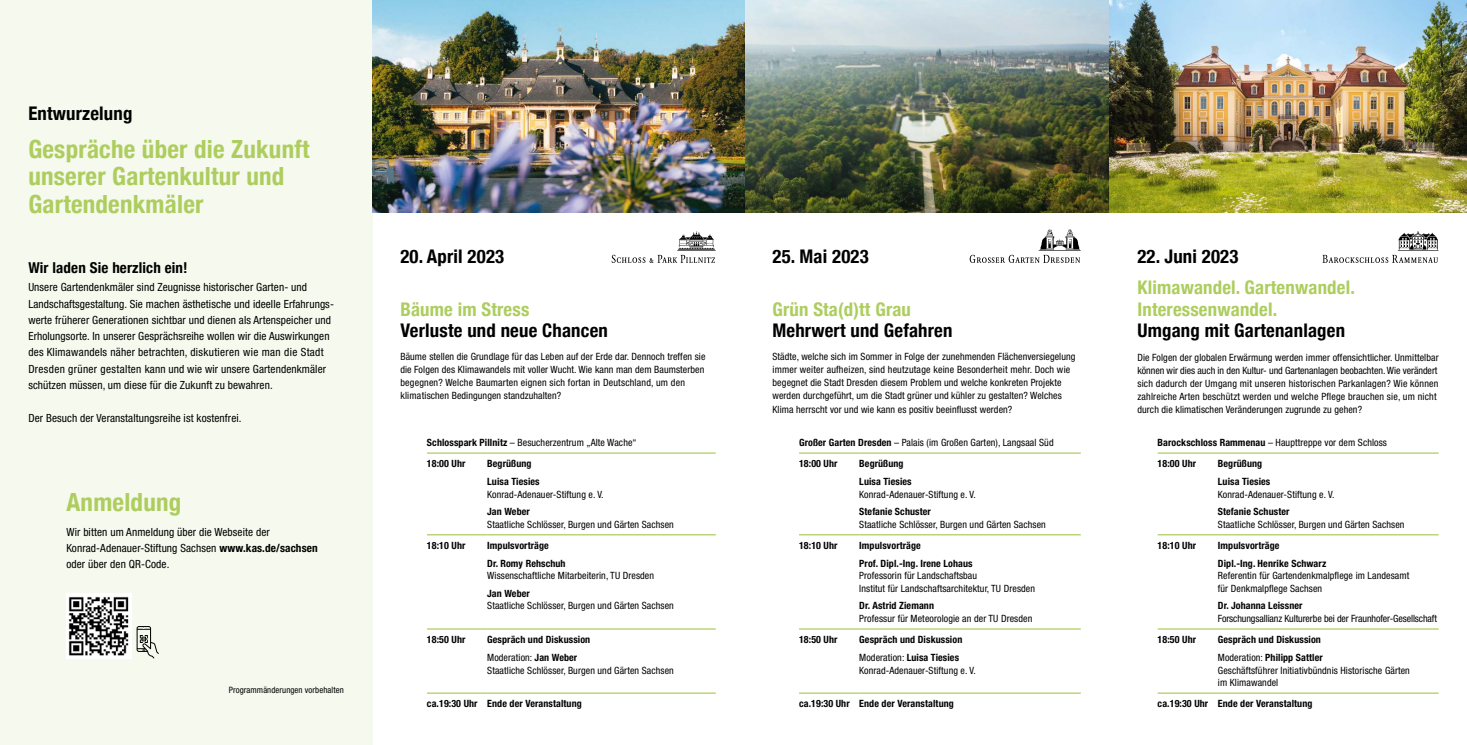
<style>
.page{position:relative;width:1467px;height:745px;background:#fff}
.page>*{position:absolute;margin:0;border:0;box-sizing:border-box;transform-origin:0 0}
.t1{font:700 condensed 25px/27.5px "Helvetica Neue";letter-spacing:.01em;color:#adcd5e}
.t2{font:700 condensed 18.75px "Helvetica Neue";letter-spacing:.01em;color:#000}
.t3{font:700 condensed 18.75px/21.2px "Helvetica Neue";letter-spacing:.01em;color:#adcd5e}
.t4{font:700 condensed 15px "Helvetica Neue";letter-spacing:.01em;color:#000}
.t5{font:condensed 11.25px/16.2px "Helvetica Neue LT Std";letter-spacing:.01em;color:#000}
.t6{font:condensed 10px/13.1px "Helvetica Neue LT Std";letter-spacing:.01em;color:#000}
.t7{font:700 condensed 10px/17.8px "Helvetica Neue LT Std";letter-spacing:.01em;color:#000}
.t8{font:condensed 10px "Helvetica Neue LT Std";letter-spacing:-.01em;color:#000}
.t9{font:condensed 8.75px "Helvetica Neue LT Std";letter-spacing:.01em;color:#000}
.s1{font-weight:700}
.s2{font-weight:400}
</style>
<div class="page">
<div style="left:0;top:0;width:372px;height:744px;background:#f6f9ed"></div>
<hr style="left:427px;top:452px;width:60px;height:1px;background:#adcd5e">
<hr style="left:487px;top:452px;width:229px;height:1px;background:#adcd5e">
<hr style="left:427px;top:628px;width:60px;height:1px;background:#adcd5e">
<hr style="left:487px;top:628px;width:229px;height:1px;background:#adcd5e">
<hr style="left:427px;top:692px;width:60px;height:1px;background:#adcd5e">
<hr style="left:487px;top:692px;width:229px;height:1px;background:#adcd5e">
<hr style="left:427px;top:534px;width:60px;height:1px;background:#adcd5e">
<hr style="left:487px;top:534px;width:229px;height:1px;background:#adcd5e">
<hr style="left:799px;top:452px;width:60px;height:1px;background:#adcd5e">
<hr style="left:859px;top:452px;width:222px;height:1px;background:#adcd5e">
<hr style="left:799px;top:628px;width:60px;height:1px;background:#adcd5e">
<hr style="left:859px;top:628px;width:222px;height:1px;background:#adcd5e">
<hr style="left:799px;top:692px;width:60px;height:1px;background:#adcd5e">
<hr style="left:859px;top:692px;width:222px;height:1px;background:#adcd5e">
<hr style="left:799px;top:534px;width:60px;height:1px;background:#adcd5e">
<hr style="left:859px;top:534px;width:222px;height:1px;background:#adcd5e">
<hr style="left:1158px;top:452px;width:60px;height:1px;background:#adcd5e">
<hr style="left:1218px;top:452px;width:221px;height:1px;background:#adcd5e">
<hr style="left:1158px;top:628px;width:60px;height:1px;background:#adcd5e">
<hr style="left:1218px;top:628px;width:221px;height:1px;background:#adcd5e">
<hr style="left:1158px;top:692px;width:60px;height:1px;background:#adcd5e">
<hr style="left:1218px;top:692px;width:221px;height:1px;background:#adcd5e">
<hr style="left:1158px;top:534px;width:60px;height:1px;background:#adcd5e">
<hr style="left:1218px;top:534px;width:221px;height:1px;background:#adcd5e">
<img style="left:372px;top:0;width:1095px;height:212px">
<svg style="left:1323px;top:231px;width:116px;height:32px"></svg>
<svg style="left:612px;top:231px;width:104px;height:32px"></svg>
<svg style="left:970px;top:229px;width:111px;height:34px"></svg>
<img style="left:66px;top:593px;width:65px;height:65px">
<svg style="left:137px;top:626px;width:22px;height:32px"></svg>
<h2 class="t2" style="left:28px;top:98px;width:106px">Entwurzelung</h2>
<h1 class="t1" style="left:28px;top:133px;width:283px">Gespräche über die Zukunft unserer Gartenkultur und<br>Gartendenkmäler</h1>
<h3 class="t4" style="left:28px;top:255px;width:161px">Wir laden Sie herzlich ein!</h3>
<p class="t5" style="left:28px;top:279px;width:307px">Unsere Gartendenkmäler sind Zeugnisse historischer Garten- und Landschaftsgestaltung. Sie machen ästhetische und ideelle Erfahrungs&shy;werte früherer Generationen sichtbar und dienen als Artenspeicher und Erholungsorte. In unserer Gesprächsreihe wollen wir die Auswirkungen des Klimawandels näher betrachten, diskutieren wie man die Stadt Dresden grüner gestalten kann und wie wir unsere Gartendenkmäler schützen müssen, um diese für die Zukunft zu bewahren.</p>
<p class="t5" style="left:28px;top:409px;width:215px">Der Besuch der Veranstaltungsreihe ist kostenfrei.</p>
<h1 class="t1" style="left:66px;top:486px;width:116px">Anmeldung</h1>
<p class="t5" style="left:66px;top:523px;width:253px">Wir bitten um Anmeldung über die Webseite der<br>Konrad-Adenauer-Stiftung Sachsen <span class="s1">www.kas.de/sachsen </span>oder über den QR-Code.</p>
<p class="t9" style="left:229px;top:684px;width:116px">Programmänderungen vorbehalten</p>
<h2 class="t2" style="left:400px;top:240px;width:105px">20. April 2023</h2>
<h2 class="t3" style="left:400px;top:297px;width:130px">Bäume im Stress</h2>
<h2 class="t2" style="left:400px;top:314px;width:209px">Verluste und neue Chancen</h2>
<h2 class="t2" style="left:772px;top:240px;width:98px">25. Mai 2023</h2>
<h2 class="t3" style="left:772px;top:297px;width:140px">Grün Sta(d)tt Grau</h2>
<h2 class="t2" style="left:772px;top:314px;width:182px">Mehrwert und Gefahren</h2>
<h2 class="t2" style="left:1137px;top:240px;width:102px">22. Juni 2023</h2>
<h2 class="t3" style="left:1137px;top:275px;width:219px">Klimawandel. Gartenwandel.<br>Interessenwandel.</h2>
<h2 class="t2" style="left:1137px;top:314px;width:209px">Umgang mit Gartenanlagen</h2>
<p class="t6" style="left:400px;top:349px;width:307px">Bäume stellen die Grundlage für das Leben auf der Erde dar. Dennoch treffen sie die Folgen des Klimawandels mit voller Wucht. Wie kann man dem Baumsterben begegnen? Welche Baumarten eignen sich fortan in Deutschland, um den klimatischen Bedingungen standzuhalten?</p>
<p class="t6" style="left:772px;top:349px;width:305px">Städte, welche sich im Sommer in Folge der zunehmenden Flächenversiegelung immer weiter aufheizen, sind heutzutage keine Besonderheit mehr. Doch wie begegnet die Stadt Dresden diesem Problem und welche konkreten Projekte werden durchgeführt, um die Stadt grüner und kühler zu gestalten? Welches Klima herrscht vor und wie kann es positiv beeinflusst werden?</p>
<p class="t6" style="left:1137px;top:350px;width:303px">Die Folgen der globalen Erwärmung werden immer offensichtlicher. Unmittelbar können wir dies auch in den Kultur- und Gartenanlagen beobachten. Wie verändert sich dadurch der Umgang mit unseren historischen Parkanlagen? Wie können zahlreiche Arten beschützt werden und welche Pflege brauchen sie, um nicht durch die klimatischen Veränderungen zugrunde zu gehen?</p>
<p class="t7" style="left:427px;top:431px;width:211px;line-height:21.2px">Schlosspark Pillnitz <span class="s2">– Besucherzentrum „Alte Wache“<br></span>18:00 Uhr</p>
<p class="t7" style="left:487px;top:454px;width:54px">Begrüßung<br>Luisa Tiesies</p>
<p class="t6" style="left:487px;top:487px;width:118px">Konrad-Adenauer-Stiftung e. V.</p>
<p class="t7" style="left:487px;top:502px;width:44px">Jan Weber</p>
<p class="t6" style="left:487px;top:517px;width:188px">Staatliche Schlösser, Burgen und Gärten Sachsen</p>
<p class="t7" style="left:427px;top:536px;width:40px">18:10 Uhr</p>
<p class="t7" style="left:487px;top:536px;width:80px">Impulsvorträge<br>Dr. Romy Rehschuh</p>
<p class="t6" style="left:487px;top:568px;width:168px">Wissenschaftliche Mitarbeiterin, TU Dresden</p>
<p class="t7" style="left:487px;top:584px;width:44px">Jan Weber</p>
<p class="t6" style="left:487px;top:598px;width:188px">Staatliche Schlösser, Burgen und Gärten Sachsen</p>
<p class="t7" style="left:427px;top:630px;width:40px">18:50 Uhr</p>
<p class="t7" style="left:487px;top:630px;width:105px">Gespräch und Diskussion<br><span class="s2">Moderation:</span> Jan Weber</p>
<p class="t6" style="left:487px;top:663px;width:188px">Staatliche Schlösser, Burgen und Gärten Sachsen</p>
<p class="t7" style="left:427px;top:694px;width:156px">ca.19:30 Uhr Ende der Veranstaltung</p>
<p class="t6" style="left:799px;top:431px;width:256px;line-height:21.2px"><span class="s1">Großer Garten Dresden</span> – Palais (im Großen Garten), Langsaal Süd<br><span class="s1">18:00 Uhr</span></p>
<p class="t7" style="left:859px;top:454px;width:54px">Begrüßung<br>Luisa Tiesies</p>
<p class="t6" style="left:859px;top:487px;width:118px">Konrad-Adenauer-Stiftung e. V.</p>
<p class="t7" style="left:859px;top:502px;width:73px">Stefanie Schuster</p>
<p class="t6" style="left:859px;top:517px;width:188px">Staatliche Schlösser, Burgen und Gärten Sachsen</p>
<p class="t7" style="left:799px;top:536px;width:40px">18:10 Uhr</p>
<p class="t7" style="left:859px;top:536px;width:115px">Impulsvorträge<br>Prof. Dipl.-Ing. Irene Lohaus</p>
<p class="t6" style="left:859px;top:569px;width:177px;line-height:12.5px">Professorin für Landschaftsbau<br>Institut für Landschaftsarchitektur, TU Dresden</p>
<p class="t7" style="left:859px;top:596px;width:76px">Dr. Astrid Ziemann</p>
<p class="t6" style="left:859px;top:611px;width:175px">Professur für Meteorologie an der TU Dresden</p>
<p class="t7" style="left:799px;top:630px;width:40px">18:50 Uhr</p>
<p class="t7" style="left:859px;top:630px;width:105px">Gespräch und Diskussion<br><span class="s2">Moderation:</span> Luisa Tiesies</p>
<p class="t6" style="left:859px;top:663px;width:118px">Konrad-Adenauer-Stiftung e. V.</p>
<p class="t7" style="left:799px;top:694px;width:156px">ca.19:30 Uhr Ende der Veranstaltung</p>
<p class="t7" style="left:1158px;top:431px;width:231px;line-height:21.2px">Barockschloss Rammenau <span class="s2">– Haupttreppe vor dem Schloss<br></span>18:00 Uhr</p>
<p class="t7" style="left:1218px;top:454px;width:54px">Begrüßung<br>Luisa Tiesies</p>
<p class="t6" style="left:1218px;top:487px;width:118px">Konrad-Adenauer-Stiftung e. V.</p>
<p class="t7" style="left:1218px;top:502px;width:73px">Stefanie Schuster</p>
<p class="t6" style="left:1218px;top:517px;width:188px">Staatliche Schlösser, Burgen und Gärten Sachsen</p>
<p class="t7" style="left:1158px;top:536px;width:40px">18:10 Uhr</p>
<p class="t7" style="left:1218px;top:536px;width:110px">Impulsvorträge<br>Dipl.-Ing. Henrike Schwarz</p>
<p class="t6" style="left:1218px;top:569px;width:193px;line-height:12.5px">Referentin für Gartendenkmalpflege im Landesamt für Denkmalpflege Sachsen</p>
<p class="t7" style="left:1218px;top:596px;width:86px">Dr. Johanna Leissner</p>
<p class="t8" style="left:1218px;top:612px;width:221px">Forschungsallianz Kulturerbe bei der Fraunhofer-Gesellschaft</p>
<p class="t7" style="left:1158px;top:630px;width:40px">18:50 Uhr</p>
<p class="t7" style="left:1218px;top:630px;width:106px">Gespräch und Diskussion<br><span class="s2">Moderation:</span> Philipp Sattler</p>
<p class="t6" style="left:1218px;top:663px;width:194px;line-height:12.5px">Geschäftsführer Initiativbündnis Historische Gärten im Klimawandel</p>
<p class="t7" style="left:1158px;top:694px;width:156px">ca.19:30 Uhr Ende der Veranstaltung</p>
</div>
